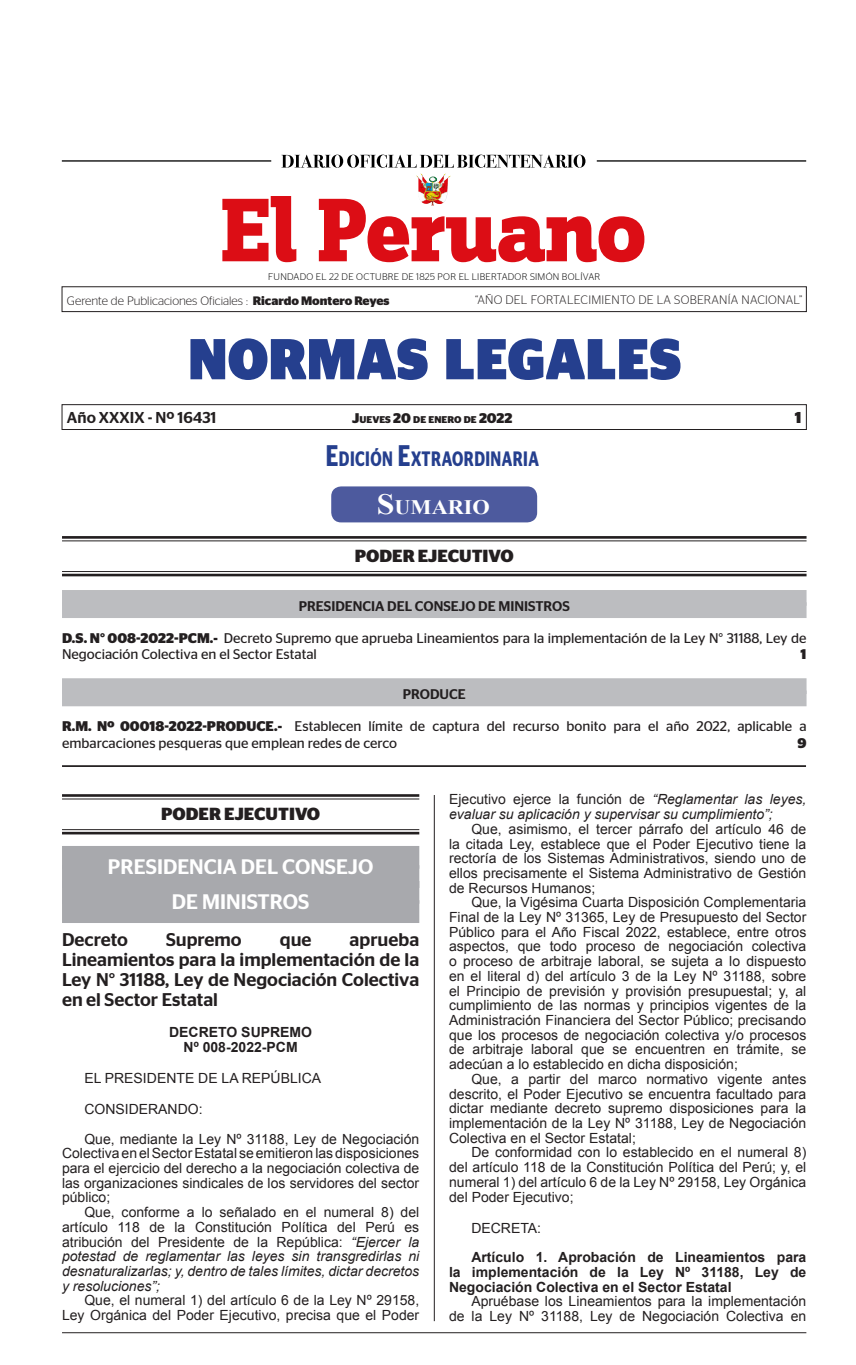
<style>
.page{position:relative;width:856px;height:1365px;background:#fff}
.page>*{position:absolute;margin:0;border:0;box-sizing:border-box;transform-origin:0 0}
.t1{font:900 57.4px "Stag Sans";color:#253f8e;scale:.92 1}
.t2{font:500 21px/35px "Stag Sans";color:#fff;text-align:center}
.t3{font:600 20.82px "Stag Sans";letter-spacing:.03em;color:#253f8e;scale:.73 1}
.t4{font:700 20.65px "Times New Roman";color:#fff;scale:1.08 1}
.t5{font:500 18.38px/20.1px "Stag Sans";color:#231f20;text-align:justify}
.t6{font:700 17.5px "Stag Sans";color:#231f20}
.t7{font:500 15.75px "Stag Sans";color:#231f20}
.t8{font:700 15.75px "Stag Sans";color:#231f20}
.t9{font:14px/14.7px "Arial";color:#231f20;text-align:justify}
.t10{font:italic 14px/14.7px "Arial";color:#231f20;text-align:justify}
.t11{font:14px/16.8px "Stag Sans";color:#231f20}
.t12{font:700 14px/14.7px "Arial";color:#231f20;text-align:center}
.t13{font:500 14px "Stag Sans";color:#231f20}
.t14{font:700 14px "Stag Sans";color:#231f20}
.t15{font:300 12.25px "Stag Sans";color:#231f20}
.t16{font:300 12.25px "Stag Sans";letter-spacing:.02em;color:#231f20}
.t17{font:700 9.8px "Stag Sans";color:#231f20}
.t18{font:300 9.62px "Stag Sans";letter-spacing:.03em;color:#000}
.t19{font:300 9.1px "Stag Sans";letter-spacing:.03em;color:#000}
.s1{font-weight:700}
.s2{font-size:14px}
.s3{font-size:29.75px}
.s4{font-size:29.4px}
.s5{font-style:normal}
</style>
<div class="page">
<hr style="left:62px;top:1332px;width:744px;height:1px;background:#231f20">
<div style="left:62px;top:404px;width:744px;height:25px;border:1px solid #231f20"></div>
<div style="left:62px;top:286px;width:744px;height:26px;border:1px solid #231f20"></div>
<hr style="left:62px;top:160px;width:209px;height:2px;background:#000">
<hr style="left:597px;top:160px;width:209px;height:2px;background:#000">
<img style="left:416px;top:173px;width:35px;height:23px">
<svg style="left:222px;top:196px;width:422px;height:66px"></svg>
<svg style="left:281px;top:155px;width:304px;height:13px"></svg>
<hr style="left:434px;top:795px;width:1px;height:525px;background:#231f20">
<div style="left:331px;top:486px;width:206px;height:36px;background:#4d5a9e;border-radius:10px"></div>
<hr style="left:62px;top:536px;width:744px;height:2px;background:#231f20">
<hr style="left:62px;top:540px;width:744px;height:1px;background:#231f20">
<hr style="left:62px;top:571px;width:744px;height:1px;background:#231f20">
<hr style="left:62px;top:573px;width:744px;height:3px;background:#231f20">
<div style="left:62px;top:590px;width:744px;height:15px;background:#bcbdc0"></div>
<div style="left:62px;top:602px;width:744px;height:16px;background:#bcbdc0"></div>
<div style="left:62px;top:678px;width:744px;height:16px;background:#bcbdc0"></div>
<div style="left:62px;top:690px;width:744px;height:16px;background:#bcbdc0"></div>
<hr style="left:62px;top:765px;width:744px;height:2px;background:#231f20">
<hr style="left:62px;top:794px;width:357px;height:2px;background:#231f20">
<hr style="left:62px;top:798px;width:357px;height:1px;background:#231f20">
<hr style="left:62px;top:829px;width:357px;height:1px;background:#231f20">
<hr style="left:62px;top:831px;width:357px;height:3px;background:#231f20">
<div style="left:62px;top:845px;width:357px;height:23px;background:#a8a9ad"></div>
<div style="left:62px;top:865px;width:357px;height:22px;background:#a8a9ad"></div>
<div style="left:62px;top:880px;width:357px;height:23px;background:#a8a9ad"></div>
<div style="left:62px;top:900px;width:357px;height:22px;background:#a8a9ad"></div>
<p class="t18" style="left:268px;top:271px;width:333px">FUNDADO EL 22 DE OCTUBRE DE 1825 POR EL LIBERTADOR SIMÓN BOLÍVAR</p>
<p class="t19" style="left:311px;top:272px;width:279px">FUNDADO EL 22 DE OCTUBRE DE 1825 POR EL LIBERTADOR SIMÓN</p>
<p class="t16" style="left:475px;top:292px;width:329px">“AÑO DEL FORTALECIMIENTO DE LA SOBERANÍA NACIONAL”</p>
<p class="t15" style="left:67px;top:294px;width:324px">GERENTE DE PUBLICACIONES OFICIALES : <span class="s1">Ricardo Montero Reyes</span></p>
<h1 class="t1" style="left:188px;top:326px;width:538px">NORMAS LEGALES</h1>
<p class="t7" style="left:67px;top:408px;width:151px">Año XXXIX - Nº 16431</p>
<p class="t17" style="left:352px;top:413px;width:162px"><span class="s2">J</span>UEVES <span class="s2">20</span> DE ENERO DE <span class="s2">2022</span></p>
<p class="t8" style="left:794px;top:408px;width:8px">1</p>
<h3 class="t3" style="left:326px;top:446px;width:293px"><span class="s3">E</span>DICIÓN <span class="s3">E</span>XTRAORDINARIA</h3>
<h3 class="t4" style="left:377px;top:492px;width:106px"><span class="s4">S</span>UMARIO</h3>
<p class="t6" style="left:355px;top:545px;width:161px">PODER EJECUTIVO</p>
<p class="t13" style="left:299px;top:598px;width:273px">PRESIDENCIA DEL CONSEJO DE MINISTROS</p>
<p class="t11" style="left:62px;top:629px;width:746px"><span class="s1">D.S. N° 008-2022-PCM.-</span> Decreto Supremo que aprueba Lineamientos para la implementación de la Ley N° 31188, Ley de<br>Negociación Colectiva en el Sector Estatal</p>
<p class="t14" style="left:800px;top:646px;width:7px">1</p>
<p class="t13" style="left:403px;top:686px;width:64px">PRODUCE</p>
<p class="t11" style="left:62px;top:717px;width:746px"><span class="s1">R.M. Nº 00018-2022-PRODUCE.-</span> Establecen límite de captura del recurso bonito para el año 2022, aplicable a embarcaciones pesqueras que emplean redes de cerco</p>
<p class="t14" style="left:797px;top:734px;width:11px">9</p>
<p class="t6" style="left:161px;top:803px;width:161px">PODER EJECUTIVO</p>
<h2 class="t2" style="left:108px;top:849px;width:267px">PRESIDENCIA DEL CONSEJO<br>DE MINISTROS</h2>
<h3 class="t5" style="left:62px;top:928px;width:67px">Decreto</h3>
<h3 class="t5" style="left:166px;top:928px;width:77px">Supremo</h3>
<h3 class="t5" style="left:280px;top:928px;width:33px">que</h3>
<h3 class="t5" style="left:62px;top:928px;width:359px;text-indent:288px">aprueba Lineamientos para la implementación de la Ley N° 31188, Ley de Negociación Colectiva en el Sector Estatal</h3>
<p class="t12" style="left:169px;top:1025px;width:144px">DECRETO SUPREMO<br>Nº 008-2022-PCM</p>
<p class="t9" style="left:84px;top:1070px;width:238px">EL PRESIDENTE DE LA REPÚBLICA</p>
<p class="t9" style="left:84px;top:1094px;width:336px;line-height:29.4px">CONSIDERANDO:<br>Que, mediante la Ley Nº 31188, Ley de Negociación</p>
<p class="t9" style="left:62px;top:1146px;width:359px">Colectiva en el Sector Estatal se emitieron las disposiciones para el ejercicio del derecho a la negociación colectiva de las organizaciones sindicales de los servidores del sector público;</p>
<p class="t10" style="left:62px;top:1204px;width:359px;text-indent:22px"><span class="s5">Que, conforme a lo señalado en el numeral 8) del artículo 118 de la Constitución Política del Perú es atribución del Presidente de la República:</span> “Ejercer la potestad de reglamentar las leyes sin transgredirlas ni desnaturalizarlas; y, dentro de tales límites, dictar decretos y resoluciones”;</p>
<p class="t9" style="left:62px;top:1293px;width:359px;text-align:right">Que, el numeral 1) del artículo 6 de la Ley Nº 29158,<br>Ley Orgánica del Poder Ejecutivo, precisa que el Poder</p>
<p class="t10" style="left:449px;top:792px;width:359px"><span class="s5">Ejecutivo ejerce la función de</span> “Reglamentar las leyes, evaluar su aplicación y supervisar su cumplimiento”;</p>
<p class="t9" style="left:449px;top:821px;width:359px;text-indent:22px">Que, asimismo, el tercer párrafo del artículo 46 de la citada Ley, establece que el Poder Ejecutivo tiene la rectoría de los Sistemas Administrativos, siendo uno de ellos precisamente el Sistema Administrativo de Gestión de Recursos Humanos;</p>
<p class="t9" style="left:449px;top:895px;width:359px;text-indent:22px">Que, la Vigésima Cuarta Disposición Complementaria Final de la Ley Nº 31365, Ley de Presupuesto del Sector Público para el Año Fiscal 2022, establece, entre otros aspectos, que todo proceso de negociación colectiva o proceso de arbitraje laboral, se sujeta a lo dispuesto en el literal d) del artículo 3 de la Ley Nº 31188, sobre el Principio de previsión y provisión presupuestal; y, al cumplimiento de las normas y principios vigentes de la Administración Financiera del Sector Público; precisando que los procesos de negociación colectiva y/o procesos de arbitraje laboral que se encuentren en trámite, se adecúan a lo establecido en dicha disposición;</p>
<p class="t9" style="left:449px;top:1071px;width:359px;text-indent:22px">Que, a partir del marco normativo vigente antes descrito, el Poder Ejecutivo se encuentra facultado para dictar mediante decreto supremo disposiciones para la implementación de la Ley Nº 31188, Ley de Negociación Colectiva en el Sector Estatal;</p>
<p class="t9" style="left:449px;top:1145px;width:359px;text-indent:22px">De conformidad con lo establecido en el numeral 8) del artículo 118 de la Constitución Política del Perú; y, el numeral 1) del artículo 6 de la Ley Nº 29158, Ley Orgánica del Poder Ejecutivo;</p>
<p class="t9" style="left:471px;top:1220px;width:71px">DECRETA:</p>
<p class="t12" style="left:449px;top:1249px;width:359px;text-align:justify;text-indent:22px">Artículo 1. Aprobación de Lineamientos para la implementación de la Ley Nº 31188, Ley de Negociación Colectiva en el Sector Estatal</p>
<p class="t9" style="left:449px;top:1293px;width:359px;text-align:right">Apruébase los Lineamientos para la implementación<br>de la Ley Nº 31188, Ley de Negociación Colectiva en</p>
</div>
